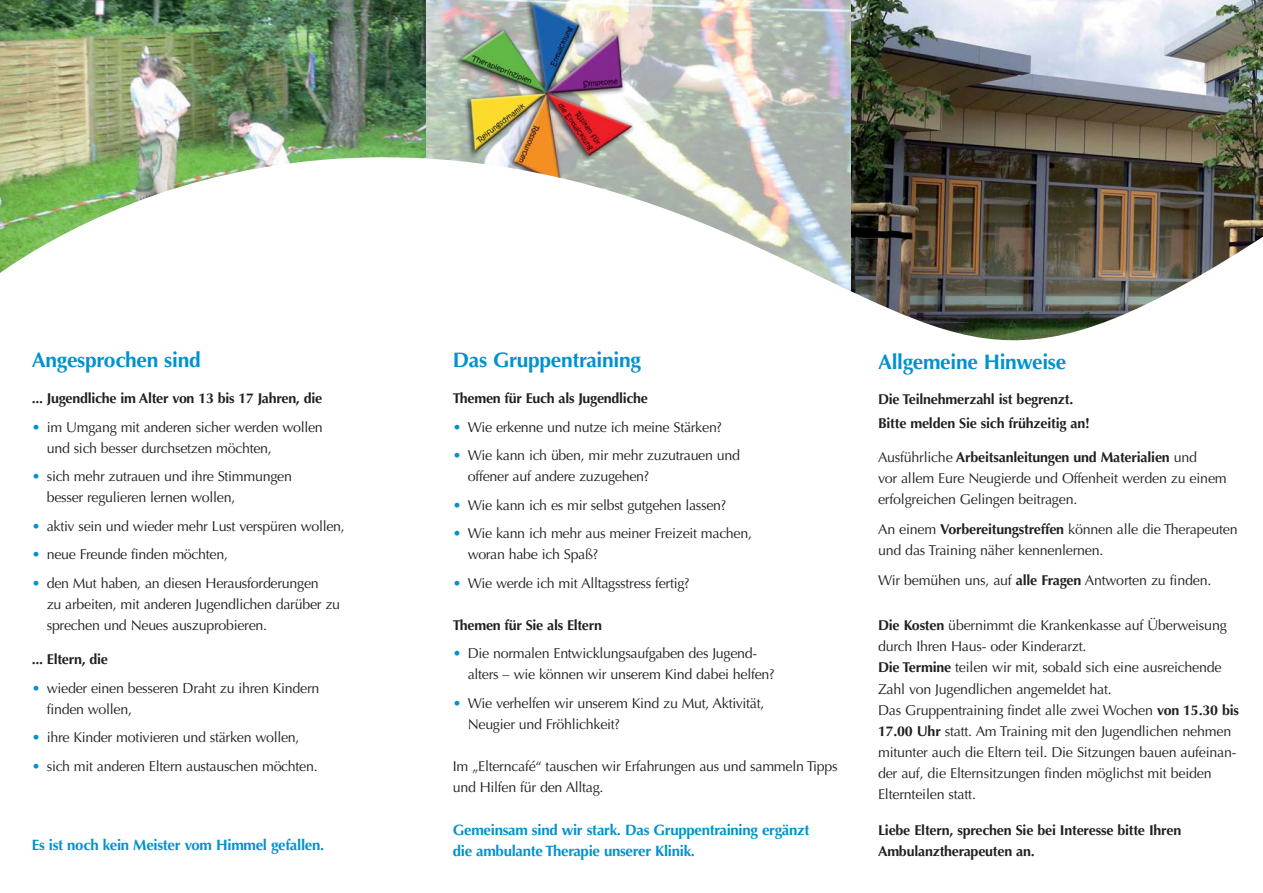
<style>
.page{position:relative;width:1263px;height:893px;background:#fff}
.page>*{position:absolute;margin:0;border:0;box-sizing:border-box;transform-origin:0 0}
.t1{font:700 21px "Optima";letter-spacing:-.015em;color:#0092cf}
.t2{font:700 15px/21px "Optima";letter-spacing:-.02em;color:#0092cf}
.t3{font:14.25px/21px "Optima";letter-spacing:-.02em;color:#231f20}
.t4{font:700 14.25px/24px "Optima";letter-spacing:-.015em;color:#231f20}
.s1{color:#0092cf}
.s2{font-weight:700}
</style>
<div class="page">
<img style="left:426px;top:0;width:425px;height:120px">
<img style="left:851px;top:0;width:412px;height:120px">
<img style="left:0;top:0;width:426px;height:120px">
<img style="left:0;top:120px;width:1263px;height:221px">
<h1 class="t1" style="left:32px;top:351px;width:170px">Angesprochen sind</h1>
<p class="t4" style="left:32px;top:387px;width:292px">... Jugendliche im Alter von 13 bis 17 Jahren, die</p>
<p class="t3" style="left:47px;top:417px;width:278px;text-indent:-15px"><span class="s1">•</span> im Umgang mit anderen sicher werden wollen und sich besser durchsetzen möchten,</p>
<p class="t3" style="left:47px;top:467px;width:247px;text-indent:-15px"><span class="s1">•</span> sich mehr zutrauen und ihre Stimmungen besser regulieren lernen wollen,</p>
<p class="t3" style="left:32px;top:516px;width:315px"><span class="s1">•</span> aktiv sein und wieder mehr Lust verspüren wollen,</p>
<p class="t3" style="left:32px;top:545px;width:198px"><span class="s1">•</span> neue Freunde finden möchten,</p>
<p class="t3" style="left:47px;top:573px;width:295px;text-indent:-15px"><span class="s1">•</span> den Mut haben, an diesen Herausforderungen<br>zu arbeiten, mit anderen Jugendlichen darüber zu sprechen und Neues auszuprobieren.</p>
<p class="t4" style="left:32px;top:648px;width:78px">... Eltern, die</p>
<p class="t3" style="left:47px;top:678px;width:274px;text-indent:-15px"><span class="s1">•</span> wieder einen besseren Draht zu ihren Kindern finden wollen,</p>
<p class="t3" style="left:32px;top:728px;width:269px"><span class="s1">•</span> ihre Kinder motivieren und stärken wollen,</p>
<p class="t3" style="left:32px;top:756px;width:287px"><span class="s1">•</span> sich mit anderen Eltern austauschen möchten.</p>
<p class="t2" style="left:32px;top:836px;width:294px">Es ist noch kein Meister vom Himmel gefallen.</p>
<h1 class="t1" style="left:453px;top:351px;width:190px">Das Gruppentraining</h1>
<p class="t4" style="left:453px;top:387px;width:197px">Themen für Euch als Jugendliche</p>
<p class="t3" style="left:453px;top:417px;width:271px"><span class="s1">•</span> Wie erkenne und nutze ich meine Stärken?</p>
<p class="t3" style="left:468px;top:446px;width:274px;text-indent:-15px"><span class="s1">•</span> Wie kann ich üben, mir mehr zuzutrauen und offener auf andere zuzugehen?</p>
<p class="t3" style="left:453px;top:495px;width:275px"><span class="s1">•</span> Wie kann ich es mir selbst gutgehen lassen?</p>
<p class="t3" style="left:468px;top:524px;width:286px;text-indent:-15px"><span class="s1">•</span> Wie kann ich mehr aus meiner Freizeit machen, woran habe ich Spaß?</p>
<p class="t3" style="left:453px;top:573px;width:239px"><span class="s1">•</span> Wie werde ich mit Alltagsstress fertig?</p>
<p class="t4" style="left:453px;top:614px;width:151px">Themen für Sie als Eltern</p>
<p class="t3" style="left:468px;top:644px;width:309px;text-indent:-15px"><span class="s1">•</span> Die normalen Entwicklungsaufgaben des Jugend&shy;alters – wie können wir unserem Kind dabei helfen?</p>
<p class="t3" style="left:468px;top:693px;width:298px;text-indent:-15px"><span class="s1">•</span> Wie verhelfen wir unserem Kind zu Mut, Aktivität,<br>Neugier und Fröhlichkeit?</p>
<p class="t3" style="left:453px;top:756px;width:386px">Im „Elterncafé“ tauschen wir Erfahrungen aus und sammeln Tipps und Hilfen für den Alltag.</p>
<p class="t2" style="left:453px;top:821px;width:358px">Gemeinsam sind wir stark. Das Gruppentraining ergänzt die ambulante Therapie unserer Klinik.</p>
<h1 class="t1" style="left:878px;top:353px;width:190px">Allgemeine Hinweise</h1>
<p class="t4" style="left:878px;top:388px;width:213px">Die Teilnehmerzahl ist begrenzt.<br>Bitte melden Sie sich frühzeitig an!</p>
<p class="t3" style="left:878px;top:448px;width:350px">Ausführliche <span class="s2">Arbeitsanleitungen und Materialien</span> und<br>vor allem Eure Neugierde und Offenheit werden zu einem erfolgreichen Gelingen beitragen.</p>
<p class="t3" style="left:878px;top:520px;width:361px">An einem <span class="s2">Vorbereitungstreffen</span> können alle die Therapeuten und das Training näher kennenlernen.</p>
<p class="t3" style="left:878px;top:571px;width:335px">Wir bemühen uns, auf <span class="s2">alle Fragen</span> Antworten zu finden.</p>
<p class="t3" style="left:878px;top:616px;width:362px"><span class="s2">Die Kosten</span> übernimmt die Krankenkasse auf Überweisung durch Ihren Haus- oder Kinderarzt.<br><span class="s2">Die Termine</span> teilen wir mit, sobald sich eine ausreichende Zahl von Jugendlichen angemeldet hat.<br>Das Gruppentraining findet alle zwei Wochen <span class="s2">von 15.30 bis 17.00 Uhr</span> statt. Am Training mit den Jugendlichen nehmen mitunter auch die Eltern teil. Die Sitzungen bauen aufeinan&shy;der auf, die Elternsitzungen finden möglichst mit beiden Elternteilen statt.</p>
<p class="t4" style="left:878px;top:820px;width:305px;line-height:21px">Liebe Eltern, sprechen Sie bei Interesse bitte Ihren<br>Ambulanztherapeuten an.</p>
</div>
